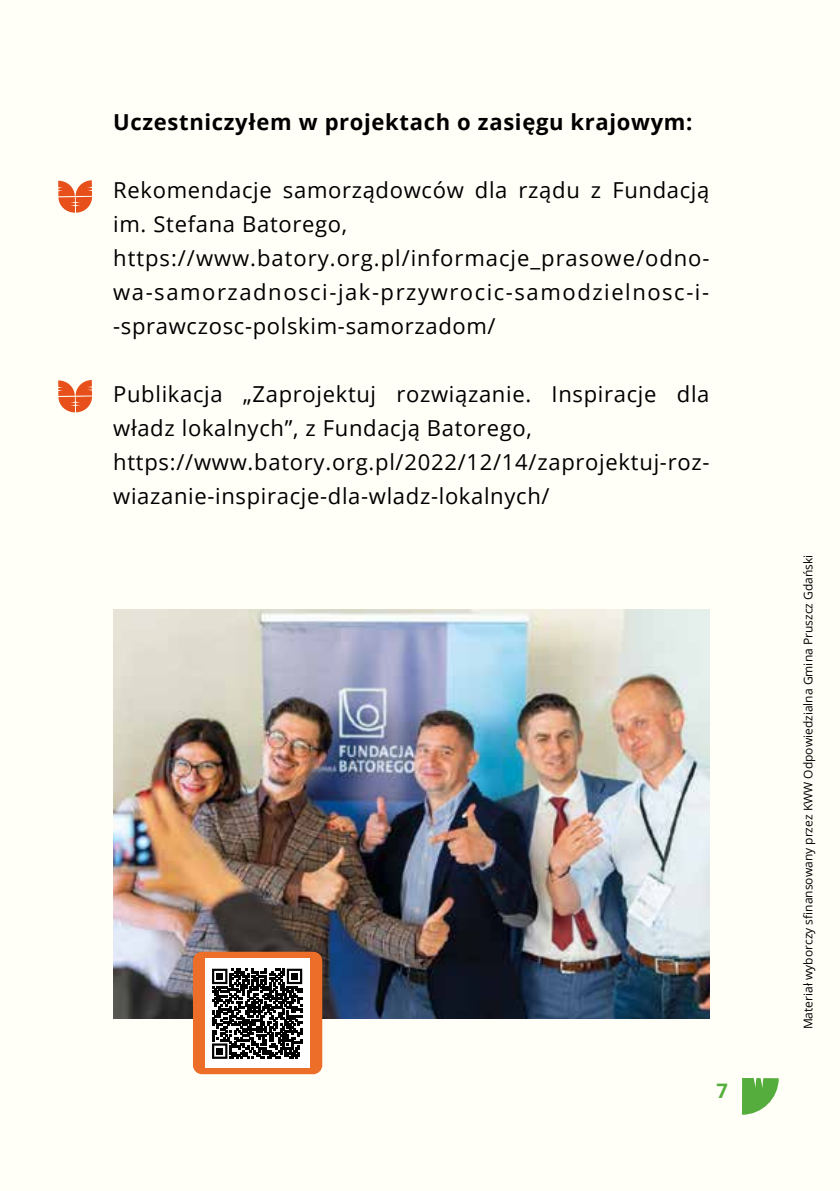
<style>
.page{position:relative;width:840px;height:1191px;background:#fff}
.page>*{position:absolute;margin:0;border:0;box-sizing:border-box;transform-origin:0 0}
.t1{font:22px/34px "Open Sans";letter-spacing:.03em;color:#000}
.t2{font:700 22px "Open Sans";letter-spacing:.03em;color:#000}
.t3{font:700 20px "Open Sans";color:#55ae3d}
.t4{font:12px "Open Sans";color:#000}
</style>
<div class="page">
<div style="left:0;top:0;width:839px;height:1191px;background:#fffef7"></div>
<svg style="left:742px;top:1078px;width:36px;height:36px"></svg>
<img style="left:113px;top:609px;width:596px;height:409px">
<svg style="left:58px;top:180px;width:34px;height:33px"></svg>
<svg style="left:58px;top:380px;width:34px;height:32px"></svg>
<div style="left:193px;top:951px;width:129px;height:123px;background:#ed6e28;border-radius:9px"></div>
<div style="left:205px;top:958px;width:104px;height:109px;background:#fff"></div>
<svg style="left:212px;top:968px;width:90px;height:91px"></svg>
<div style="left:216px;top:1047px;width:7px;height:7px;background:#000"></div>
<p class="t2" style="left:113px;top:107px;width:580px">Uczestniczyłem w projektach o zasięgu krajowym:</p>
<p class="t1" style="left:113px;top:173px;width:597px">Rekomendacje samorządowców dla rządu z Fundacją im. Stefana Batorego, https://www.batory.org.pl/informacje_prasowe/odno&shy;wa-samorzadnosci-jak-przywrocic-samodzielnosc-i--sprawczosc-polskim-samorzadom/</p>
<p class="t1" style="left:113px;top:377px;width:597px">Publikacja „Zaprojektuj rozwiązanie. Inspiracje dla władz lokalnych”, z Fundacją Batorego, https://www.batory.org.pl/2022/12/14/zaprojektuj-roz&shy;wiazanie-inspiracje-dla-wladz-lokalnych/</p>
<p class="t3" style="left:716px;top:1076px;width:13px">7</p>
<p class="t4" style="left:799px;top:1029px;width:476px;rotate:-90deg">Materiał wyborczy sfinansowany przez KWW Odpowiedzialna Gmina Pruszcz Gdański</p>
</div>
